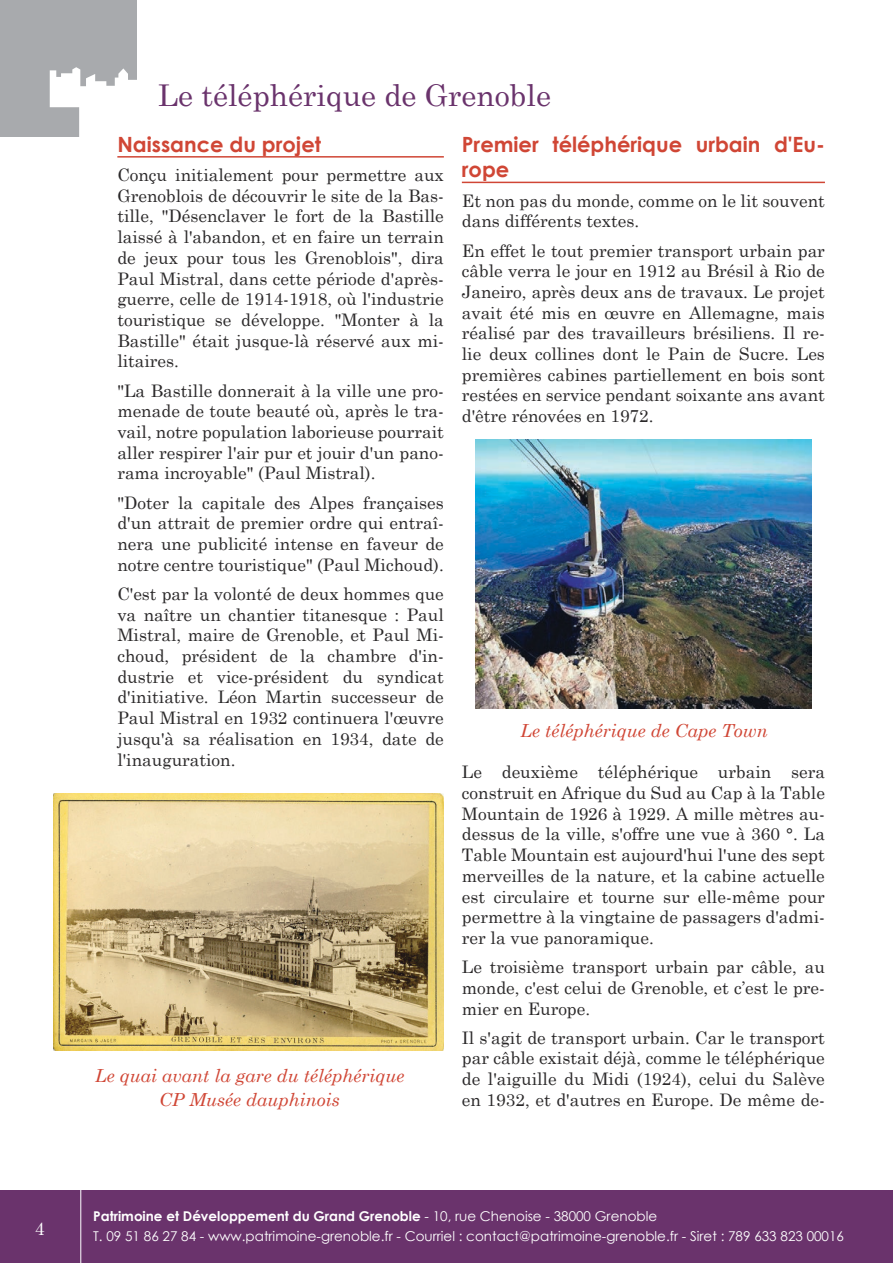
<style>
.page{position:relative;width:893px;height:1263px;background:#fff}
.page>*{position:absolute;margin:0;border:0;box-sizing:border-box;transform-origin:0 0}
.t1{font:30px "Century Schoolbook";color:#6a336c}
.t2{font:700 21px/25.2px "Century Gothic";color:#d04635}
.t3{font:italic 18px/23.5px "Century Schoolbook";color:#d04635;text-align:center}
.t4{font:18px "Century Schoolbook";color:#fff}
.t5{font:17.25px/20.7px "Century Schoolbook";color:#2b292a;text-align:justify}
.t6{font:13.5px/20.5px "Century Gothic";color:#fff}
.s1{font-weight:700}
</style>
<div class="page">
<div style="left:0;top:1190px;width:893px;height:73px;background:#6a336c"></div>
<hr style="left:80px;top:1168px;width:1px;height:95px;background:#fff">
<div style="left:0;top:0;width:136px;height:136px;background:#a8aaad"></div>
<svg style="left:50px;top:67px;width:87px;height:70px"></svg>
<hr style="left:117px;top:156px;width:327px;height:2px;background:#d04635">
<hr style="left:462px;top:182px;width:363px;height:1px;background:#d04635">
<img style="left:54px;top:794px;width:390px;height:257px">
<img style="left:476px;top:439px;width:335px;height:269px">
<p class="t4" style="left:35px;top:1221px;width:12px">4</p>
<h1 class="t1" style="left:158px;top:84px;width:394px">Le téléphérique de Grenoble</h1>
<p class="t2" style="left:117px;top:133px;width:205px">Naissance du projet</p>
<p class="t5" style="left:117px;top:166px;width:328px">Conçu initialement pour permettre aux Grenoblois de découvrir le site de la Bas&shy;tille, "Désenclaver le fort de la Bastille laissé à l'abandon, et en faire un terrain de jeux pour tous les Grenoblois", dira Paul Mistral, dans cette période d'après&shy;guerre, celle de 1914-1918, où l'industrie touristique se développe. "Monter à la Bastille" était jusque-là réservé aux mi&shy;litaires.</p>
<p class="t5" style="left:117px;top:381px;width:328px">"La Bastille donnerait à la ville une pro&shy;menade de toute beauté où, après le tra&shy;vail, notre population laborieuse pourrait aller respirer l'air pur et jouir d'un pano&shy;rama incroyable" (Paul Mistral).</p>
<p class="t5" style="left:117px;top:493px;width:328px">"Doter la capitale des Alpes françaises d'un attrait de premier ordre qui entraî&shy;nera une publicité intense en faveur de notre centre touristique" (Paul Michoud).</p>
<p class="t5" style="left:117px;top:585px;width:328px">C'est par la volonté de deux hommes que va naître un chantier titanesque : Paul Mistral, maire de Grenoble, et Paul Mi&shy;choud, président de la chambre d'in&shy;dustrie et vice-président du syndicat d'initiative. Léon Martin successeur de Paul Mistral en 1932 continuera l'œuvre jusqu'à sa réalisation en 1934, date de l'inauguration.</p>
<p class="t2" style="left:462px;top:133px;width:365px">Premier téléphérique urbain d'Eu&shy;rope</p>
<p class="t5" style="left:462px;top:189px;width:365px">Et non pas du monde, comme on le lit souvent dans différents textes.</p>
<p class="t5" style="left:462px;top:238px;width:365px">En effet le tout premier transport urbain par câble verra le jour en 1912 au Brésil à Rio de Janeiro, après deux ans de travaux. Le projet avait été mis en œuvre en Allemagne, mais réalisé par des travailleurs brésiliens. Il re&shy;lie deux collines dont le Pain de Sucre. Les premières cabines partiellement en bois sont restées en service pendant soixante ans avant d'être rénovées en 1972.</p>
<p class="t3" style="left:520px;top:720px;width:249px">Le téléphérique de Cape Town</p>
<p class="t5" style="left:462px;top:763px;width:365px">Le deuxième téléphérique urbain sera construit en Afrique du Sud au Cap à la Table Mountain de 1926 à 1929. A mille mètres au&shy;dessus de la ville, s'offre une vue à 360 °. La Table Mountain est aujourd'hui l'une des sept merveilles de la nature, et la cabine actuelle est circulaire et tourne sur elle-même pour permettre à la vingtaine de passagers d'admi&shy;rer la vue panoramique.</p>
<p class="t5" style="left:462px;top:958px;width:365px">Le troisième transport urbain par câble, au monde, c'est celui de Grenoble, et c’est le pre&shy;mier en Europe.</p>
<p class="t5" style="left:462px;top:1029px;width:365px">Il s'agit de transport urbain. Car le transport par câble existait déjà, comme le téléphérique de l'aiguille du Midi (1924), celui du Salève en 1932, et d'autres en Europe. De même de-</p>
<p class="t3" style="left:95px;top:1065px;width:311px">Le quai avant la gare du téléphérique<br>CP Musée dauphinois</p>
<p class="t6" style="left:93px;top:1206px;width:752px"><span class="s1">Patrimoine et Développement du Grand Grenoble</span> - 10, rue Chenoise - 38000 Grenoble<br>T. 09 51 86 27 84 - www.patrimoine-grenoble.fr - Courriel : contact@patrimoine-grenoble.fr - Siret : 789 633 823 00016</p>
</div>
